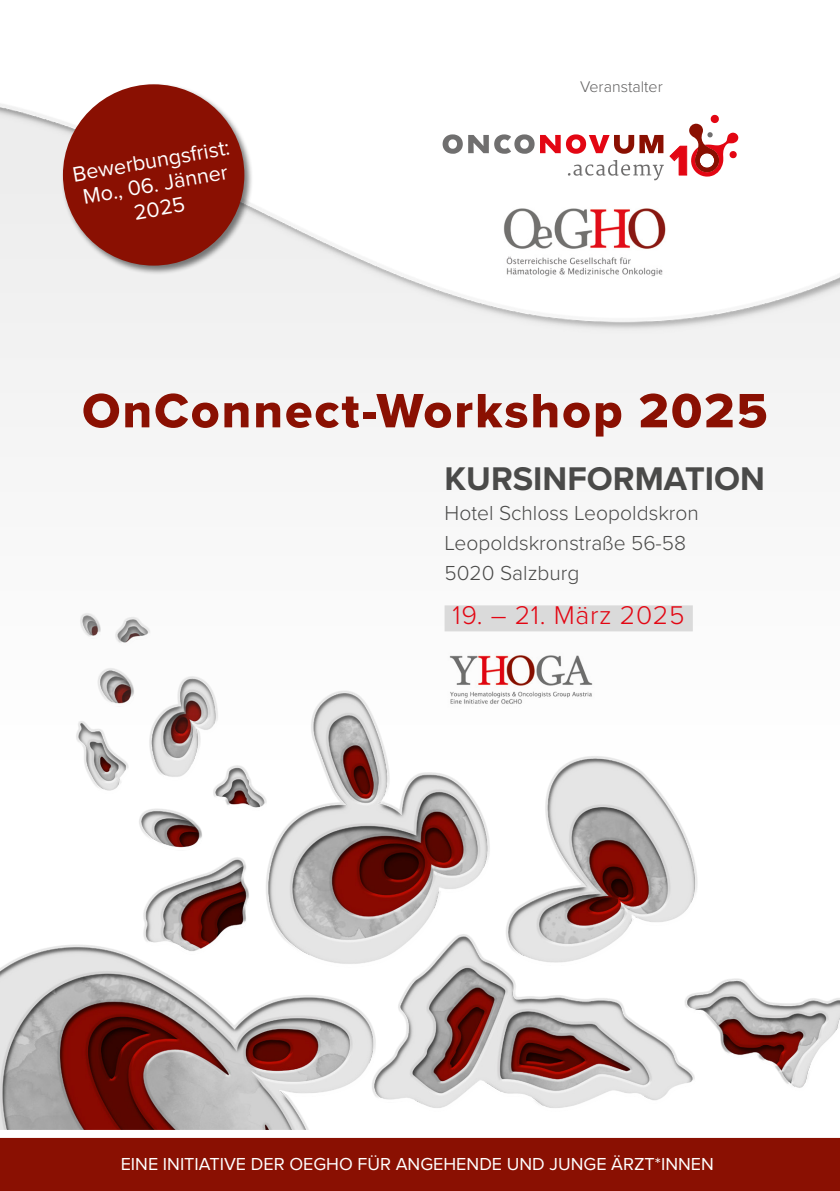
<style>
.page{position:relative;width:840px;height:1191px;background:#fff}
.page>*{position:absolute;margin:0;border:0;box-sizing:border-box;transform-origin:0 0}
.t1{font:50px "Proxima Nova Extrabld";letter-spacing:.04em;color:#8a1002}
.t2{font:43.2px "Proxima Nova Extrabld";color:#e30613}
.t3{font:700 34px "Proxima Nova";color:#4a4a49}
.t4{font:300 26.6px "Proxima Nova";letter-spacing:.025em;color:#e30613}
.t5{font:21.8px/24px "Proxima Nova";color:#fff;text-align:center}
.t6{font:300 21px/29.8px "Proxima Nova";color:#4a4a49}
.t7{font:18px "Proxima Nova";color:#fff}
.t8{font:300 16px "Proxima Nova";color:#646363}
</style>
<div class="page">
<img style="left:0;top:104px;width:839px;height:1026px">
<svg style="left:567px;top:160px;width:96px;height:20px"></svg>
<svg style="left:442px;top:134px;width:20px;height:20px"></svg>
<svg style="left:468px;top:135px;width:20px;height:18px"></svg>
<svg style="left:494px;top:134px;width:169px;height:20px"></svg>
<svg style="left:688px;top:115px;width:49px;height:62px"></svg>
<img style="left:501px;top:205px;width:167px;height:75px">
<div style="left:61px;top:83px;width:193px;height:192px;background:#000;opacity:.51"></div>
<div style="left:63px;top:84px;width:181px;height:182px;background:#8a1002;border-radius:50%"></div>
<div style="left:444px;top:605px;width:248px;height:26px;background:#dadada"></div>
<img style="left:444px;top:649px;width:153px;height:62px">
<div style="left:0;top:1137px;width:839px;height:54px;background:#8a1002"></div>
<p class="t5" style="left:71px;top:164px;width:160px;rotate:-10deg">Bewerbungsfrist:<br>Mo., 06. Jänner<br>2025</p>
<p class="t8" style="left:579px;top:75px;width:84px">Veranstalter</p>
<h2 class="t2" style="left:669px;top:128px;width:21px">1</h2>
<h1 class="t1" style="left:82px;top:373px;width:686px">OnConnect-Workshop 2025</h1>
<h3 class="t3" style="left:444px;top:454px;width:322px">KURSINFORMATION</h3>
<p class="t6" style="left:444px;top:497px;width:256px">Hotel Schloss Leopoldskron<br>Leopoldskronstraße 56-58<br>5020 Salzburg</p>
<p class="t4" style="left:452px;top:595px;width:233px">19. – 21. März 2025</p>
<p class="t7" style="left:121px;top:1156px;width:594px">EINE INITIATIVE DER OEGHO FÜR ANGEHENDE UND JUNGE ÄRZT*INNEN</p>
</div>
